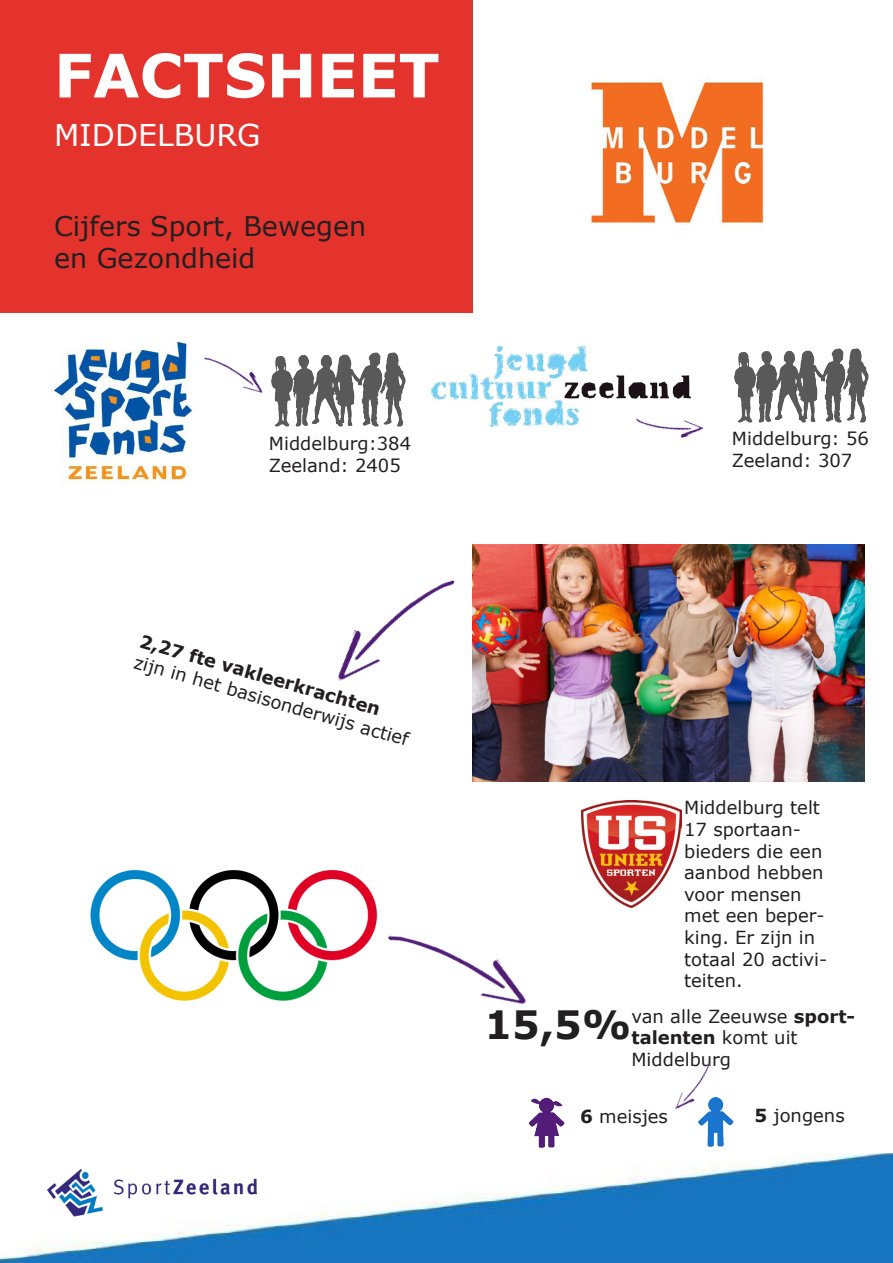
<style>
.page{position:relative;width:893px;height:1263px;background:#fff}
.page>*{position:absolute;margin:0;border:0;box-sizing:border-box;transform-origin:0 0}
.t1{font:700 60px "Verdana";color:#fff}
.t2{font:700 39px "Verdana";color:#231f20}
.t3{font:30px "Verdana";color:#fff}
.t4{font:27px/32.4px "Verdana";color:#231f20}
.t5{font:18px/21.6px "Verdana";color:#231f20}
.s1{font-weight:700}
</style>
<div class="page">
<div style="left:0;top:0;width:472px;height:313px;background:#e4332d"></div>
<img style="left:0;top:1153px;width:893px;height:110px">
<img style="left:54px;top:342px;width:142px;height:143px">
<img style="left:271px;top:353px;width:135px;height:73px">
<img style="left:204px;top:357px;width:59px;height:36px">
<img style="left:472px;top:544px;width:392px;height:237px">
<img style="left:338px;top:580px;width:117px;height:101px">
<img style="left:90px;top:870px;width:288px;height:131px">
<img style="left:388px;top:935px;width:138px;height:69px">
<img style="left:675px;top:1062px;width:35px;height:48px">
<img style="left:528px;top:1097px;width:37px;height:51px">
<img style="left:697px;top:1094px;width:37px;height:53px">
<img style="left:430px;top:344px;width:261px;height:83px">
<img style="left:636px;top:404px;width:68px;height:34px">
<img style="left:734px;top:349px;width:135px;height:73px">
<img style="left:582px;top:800px;width:99px;height:107px">
<img style="left:48px;top:1169px;width:209px;height:49px">
<img style="left:591px;top:76px;width:173px;height:152px">
<p class="t1" style="left:54px;top:33px;width:387px">FACTSHEET</p>
<p class="t3" style="left:54px;top:115px;width:208px">MIDDELBURG</p>
<p class="t4" style="left:54px;top:209px;width:314px">Cijfers Sport, Bewegen en Gezondheid</p>
<p class="t5" style="left:269px;top:433px;width:144px">Middelburg:384</p>
<p class="t5" style="left:269px;top:454px;width:133px">Zeeland: 2405</p>
<p class="t5" style="left:143px;top:630px;width:287px;rotate:16deg"><span class="s1">2,27 fte vakleerkrachten </span>zijn in het basisonderwijs actief</p>
<p class="t5" style="left:732px;top:428px;width:139px">Middelburg: 56</p>
<p class="t5" style="left:732px;top:449px;width:122px">Zeeland: 307</p>
<p class="t5" style="left:684px;top:797px;width:145px">Middelburg telt<br>17 sportaan&shy;bieders die een aanbod hebben voor mensen met een beper&shy;king. Er zijn in totaal 20 activi&shy;teiten.</p>
<p class="t2" style="left:485px;top:997px;width:148px">15,5%</p>
<p class="t5" style="left:631px;top:1005px;width:225px">van alle Zeeuwse <span class="s1">sport&shy;talenten</span> komt uit</p>
<p class="t5" style="left:631px;top:1048px;width:101px">Middelburg</p>
<p class="t5" style="left:580px;top:1105px;width:89px"><span class="s1">6</span> meisjes</p>
<p class="t5" style="left:755px;top:1104px;width:92px"><span class="s1">5</span> jongens</p>
</div>
